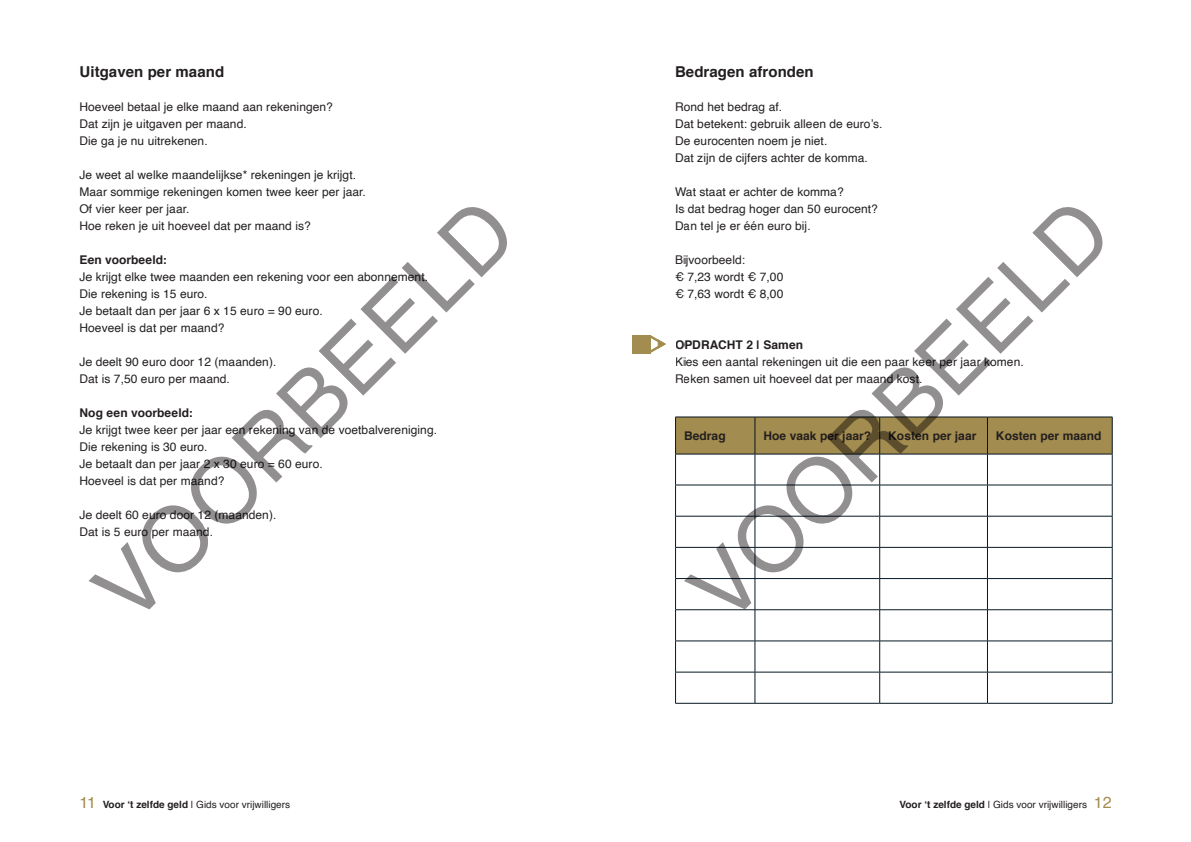
<style>
.page{position:relative;width:1191px;height:842px;background:#fff}
.page>*{position:absolute;margin:0;border:0;box-sizing:border-box;transform-origin:0 0}
._2__paragraaf_15-6{font:700 15px "Helvetica";letter-spacing:.005em;color:#231f20}
._4__plat_12-6{font:12px "Helvetica";letter-spacing:.005em;color:#231f20}
._4__plat_12-6-2{font:700 12px "Helvetica";letter-spacing:.005em;color:#231f20}
._3__Opdracht{font:700 12px "Helvetica";letter-spacing:.005em;color:#231f20}
.t1{font:10px "Helvetica";color:#231f20}
.s1{font-size:16px;color:#a38c4f}
.s2{font-weight:700}
</style>
<div class="page">
<svg style="left:676px;top:418px;width:436px;height:36px"></svg>
<hr style="left:675px;top:417px;width:80px;height:1px;background:#071822">
<hr style="left:675px;top:417px;width:1px;height:37px;background:#071822">
<hr style="left:987px;top:417px;width:125px;height:1px;background:#071822">
<hr style="left:1112px;top:417px;width:1px;height:37px;background:#071822">
<hr style="left:675px;top:454px;width:80px;height:1px;background:#071822">
<hr style="left:675px;top:454px;width:1px;height:31px;background:#071822">
<hr style="left:987px;top:454px;width:125px;height:1px;background:#071822">
<hr style="left:1112px;top:454px;width:1px;height:31px;background:#071822">
<hr style="left:675px;top:485px;width:80px;height:1px;background:#071822">
<hr style="left:675px;top:485px;width:1px;height:31px;background:#071822">
<hr style="left:987px;top:485px;width:125px;height:1px;background:#071822">
<hr style="left:1112px;top:485px;width:1px;height:31px;background:#071822">
<hr style="left:675px;top:516px;width:80px;height:1px;background:#071822">
<hr style="left:675px;top:516px;width:1px;height:31px;background:#071822">
<hr style="left:987px;top:516px;width:125px;height:1px;background:#071822">
<hr style="left:1112px;top:516px;width:1px;height:31px;background:#071822">
<hr style="left:675px;top:547px;width:80px;height:1px;background:#071822">
<hr style="left:675px;top:548px;width:1px;height:30px;background:#071822">
<hr style="left:987px;top:547px;width:125px;height:1px;background:#071822">
<hr style="left:1112px;top:548px;width:1px;height:30px;background:#071822">
<hr style="left:675px;top:578px;width:80px;height:1px;background:#071822">
<hr style="left:675px;top:579px;width:1px;height:30px;background:#071822">
<hr style="left:987px;top:578px;width:125px;height:1px;background:#071822">
<hr style="left:1112px;top:579px;width:1px;height:30px;background:#071822">
<hr style="left:675px;top:609px;width:80px;height:1px;background:#071822">
<hr style="left:675px;top:610px;width:1px;height:31px;background:#071822">
<hr style="left:755px;top:609px;width:124px;height:1px;background:#071822">
<hr style="left:754px;top:610px;width:1px;height:31px;background:#071822">
<hr style="left:879px;top:609px;width:108px;height:1px;background:#071822">
<hr style="left:879px;top:610px;width:1px;height:31px;background:#071822">
<hr style="left:987px;top:609px;width:125px;height:1px;background:#071822">
<hr style="left:987px;top:610px;width:1px;height:31px;background:#071822">
<hr style="left:1112px;top:610px;width:1px;height:31px;background:#071822">
<hr style="left:675px;top:641px;width:80px;height:1px;background:#071822">
<hr style="left:675px;top:641px;width:1px;height:31px;background:#071822">
<hr style="left:755px;top:641px;width:124px;height:1px;background:#071822">
<hr style="left:754px;top:641px;width:1px;height:31px;background:#071822">
<hr style="left:879px;top:641px;width:108px;height:1px;background:#071822">
<hr style="left:879px;top:641px;width:1px;height:31px;background:#071822">
<hr style="left:987px;top:641px;width:125px;height:1px;background:#071822">
<hr style="left:987px;top:641px;width:1px;height:31px;background:#071822">
<hr style="left:1112px;top:641px;width:1px;height:31px;background:#071822">
<hr style="left:675px;top:672px;width:80px;height:1px;background:#071822">
<hr style="left:675px;top:672px;width:1px;height:31px;background:#071822">
<hr style="left:755px;top:672px;width:124px;height:1px;background:#071822">
<hr style="left:754px;top:672px;width:1px;height:31px;background:#071822">
<hr style="left:879px;top:672px;width:108px;height:1px;background:#071822">
<hr style="left:879px;top:672px;width:1px;height:31px;background:#071822">
<hr style="left:987px;top:672px;width:125px;height:1px;background:#071822">
<hr style="left:987px;top:672px;width:1px;height:31px;background:#071822">
<hr style="left:1112px;top:672px;width:1px;height:31px;background:#071822">
<hr style="left:675px;top:703px;width:80px;height:1px;background:#071822">
<hr style="left:755px;top:703px;width:124px;height:1px;background:#071822">
<hr style="left:879px;top:703px;width:108px;height:1px;background:#071822">
<hr style="left:987px;top:703px;width:125px;height:1px;background:#071822">
<div style="left:632px;top:335px;width:18px;height:18px;background:#a38c4f"></div>
<svg style="left:650px;top:335px;width:16px;height:18px"></svg>
<svg style="left:88px;top:207px;width:419px;height:402px"></svg>
<svg style="left:684px;top:207px;width:420px;height:402px"></svg>
<p class="_2__paragraaf_15-6" style="left:79px;top:59px;width:146px">Uitgaven per maand</p>
<p class="_4__plat_12-6" style="left:79px;top:97px;width:255px">Hoeveel betaal je elke maand aan rekeningen?</p>
<p class="_4__plat_12-6" style="left:79px;top:114px;width:169px">Dat zijn je uitgaven per maand.</p>
<p class="_4__plat_12-6" style="left:79px;top:131px;width:130px">Die ga je nu uitrekenen.</p>
<p class="_4__plat_12-6" style="left:79px;top:165px;width:278px">Je weet al welke maandelijkse* rekeningen je krijgt.</p>
<p class="_4__plat_12-6" style="left:79px;top:182px;width:288px">Maar sommige rekeningen komen twee keer per jaar.</p>
<p class="_4__plat_12-6" style="left:79px;top:199px;width:111px">Of vier keer per jaar.</p>
<p class="_4__plat_12-6" style="left:79px;top:216px;width:233px">Hoe reken je uit hoeveel dat per maand is?</p>
<p class="_3__Opdracht" style="left:79px;top:250px;width:89px">Een voorbeeld:</p>
<p class="_4__plat_12-6" style="left:79px;top:267px;width:350px">Je krijgt elke twee maanden een rekening voor een abonnement.</p>
<p class="_4__plat_12-6" style="left:79px;top:284px;width:130px">Die rekening is 15 euro.</p>
<p class="_4__plat_12-6" style="left:79px;top:301px;width:245px">Je betaalt dan per jaar 6 x 15 euro = 90 euro.</p>
<p class="_4__plat_12-6" style="left:79px;top:318px;width:146px">Hoeveel is dat per maand?</p>
<p class="_4__plat_12-6" style="left:79px;top:352px;width:198px">Je deelt 90 euro door 12 (maanden).</p>
<p class="_4__plat_12-6" style="left:79px;top:369px;width:152px">Dat is 7,50 euro per maand.</p>
<p class="_3__Opdracht" style="left:79px;top:403px;width:115px">Nog een voorbeeld:</p>
<p class="_4__plat_12-6" style="left:79px;top:420px;width:359px">Je krijgt twee keer per jaar een rekening van de voetbalvereniging.</p>
<p class="_4__plat_12-6" style="left:79px;top:437px;width:130px">Die rekening is 30 euro.</p>
<p class="_4__plat_12-6" style="left:79px;top:454px;width:245px">Je betaalt dan per jaar 2 x 30 euro = 60 euro.</p>
<p class="_4__plat_12-6" style="left:79px;top:471px;width:146px">Hoeveel is dat per maand?</p>
<p class="_4__plat_12-6" style="left:79px;top:505px;width:198px">Je deelt 60 euro door 12 (maanden).</p>
<p class="_4__plat_12-6" style="left:79px;top:522px;width:135px">Dat is 5 euro per maand.</p>
<p class="_2__paragraaf_15-6" style="left:675px;top:59px;width:140px">Bedragen afronden</p>
<p class="_4__plat_12-6" style="left:675px;top:97px;width:109px">Rond het bedrag af.</p>
<p class="_4__plat_12-6" style="left:675px;top:114px;width:209px">Dat betekent: gebruik alleen de euro’s.</p>
<p class="_4__plat_12-6" style="left:675px;top:131px;width:154px">De eurocenten noem je niet.</p>
<p class="_4__plat_12-6" style="left:675px;top:148px;width:194px">Dat zijn de cijfers achter de komma.</p>
<p class="_4__plat_12-6" style="left:675px;top:182px;width:170px">Wat staat er achter de komma?</p>
<p class="_4__plat_12-6" style="left:675px;top:199px;width:204px">Is dat bedrag hoger dan 50 eurocent?</p>
<p class="_4__plat_12-6" style="left:675px;top:216px;width:137px">Dan tel je er één euro bij.</p>
<p class="_4__plat_12-6" style="left:675px;top:250px;width:72px">Bijvoorbeeld:</p>
<p class="_4__plat_12-6" style="left:675px;top:267px;width:110px">€ 7,23 wordt € 7,00</p>
<p class="_4__plat_12-6" style="left:675px;top:284px;width:110px">€ 7,63 wordt € 8,00</p>
<p class="_3__Opdracht" style="left:675px;top:335px;width:130px">OPDRACHT 2 | Samen</p>
<p class="_4__plat_12-6" style="left:675px;top:352px;width:350px">Kies een aantal rekeningen uit die een paar keer per jaar komen.</p>
<p class="_4__plat_12-6" style="left:675px;top:369px;width:249px">Reken samen uit hoeveel dat per maand kost.</p>
<p class="_4__plat_12-6-2" style="left:684px;top:426px;width:43px">Bedrag</p>
<p class="_4__plat_12-6-2" style="left:763px;top:426px;width:109px">Hoe vaak per jaar?</p>
<p class="_4__plat_12-6-2" style="left:888px;top:426px;width:90px">Kosten per jaar</p>
<p class="_4__plat_12-6-2" style="left:996px;top:426px;width:107px">Kosten per maand</p>
<p class="t1" style="left:79px;top:797px;width:212px"><span class="s1">11</span> <span class="s2">Voor ‘t zelfde geld</span> | Gids voor vrijwilligers</p>
<p class="t1" style="left:899px;top:797px;width:213px"><span class="s2">Voor ‘t zelfde geld</span> | Gids voor vrijwilligers <span class="s1">12</span></p>
</div>
